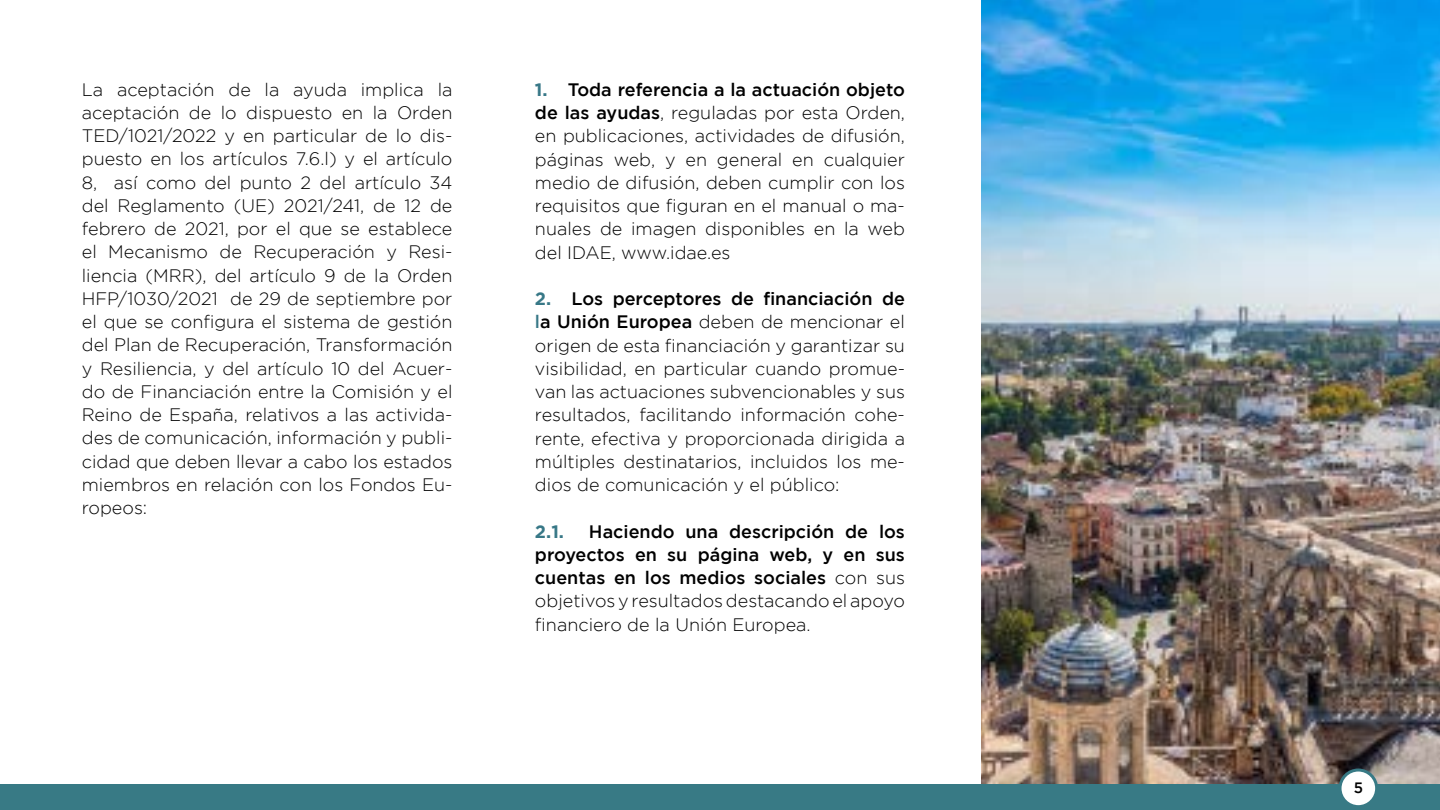
<style>
.page{position:relative;width:1440px;height:810px;background:#fff}
.page>*{position:absolute;margin:0;border:0;box-sizing:border-box;transform-origin:0 0}
.t1{font:300 18px/23.2px "Gotham";color:#000;text-align:justify}
.t2{font:500 18px/23.2px "Gotham";color:#000;text-align:justify}
.t3{font:700 18px "Gotham";color:#387887}
.t4{font:500 15px "Gotham";color:#000}
.s1{font-weight:700;color:#387887}
.s2{font-weight:500}
.s3{font-weight:500;color:#387887}
.s4{font-weight:300}
</style>
<div class="page">
<img style="left:981px;top:0;width:459px;height:784px">
<div style="left:0;top:784px;width:1440px;height:26px;background:#387a85"></div>
<div style="left:1340px;top:770px;width:37px;height:37px;background:#fff;border-radius:50%"></div>
<div style="left:1339px;top:769px;width:39px;height:39px;border:3px solid #387a85;border-radius:50%"></div>
<p class="t1" style="left:82px;top:77px;width:372px">La aceptación de la ayuda implica la aceptación de lo dispuesto en la Orden TED/1021/2022 y en particular de lo dis&shy;puesto en los artículos 7.6.l) y el artículo 8, así como del punto 2 del artículo 34 del Reglamento (UE) 2021/241, de 12 de febrero de 2021, por el que se establece el Mecanismo de Recuperación y Resi&shy;liencia (MRR), del artículo 9 de la Orden HFP/1030/2021 de 29 de septiembre por el que se configura el sistema de gestión del Plan de Recuperación, Transformación y Resiliencia, y del artículo 10 del Acuer&shy;do de Financiación entre la Comisión y el Reino de España, relativos a las activida&shy;des de comunicación, información y publi&shy;cidad que deben llevar a cabo los estados miembros en relación con los Fondos Eu&shy;ropeos:</p>
<p class="t1" style="left:535px;top:78px;width:372px"><span class="s1">1.</span> <span class="s2">Toda referencia a la actuación objeto de las ayudas</span>, reguladas por esta Orden, en publicaciones, actividades de difusión, páginas web, y en general en cualquier medio de difusión, deben cumplir con los requisitos que figuran en el manual o ma&shy;nuales de imagen disponibles en la web del IDAE, www.idae.es</p>
<p class="t1" style="left:535px;top:287px;width:372px"><span class="s1">2.</span> <span class="s2">Los perceptores de financiación de </span><span class="s3">l</span><span class="s2">a Unión Europea</span> deben de mencionar el origen de esta financiación y garantizar su visibilidad, en particular cuando promue&shy;van las actuaciones subvencionables y sus resultados, facilitando información cohe&shy;rente, efectiva y proporcionada dirigida a múltiples destinatarios, incluidos los me&shy;dios de comunicación y el público:</p>
<p class="t3" style="left:535px;top:521px;width:31px">2.1.</p>
<p class="t2" style="left:535px;top:519px;width:372px;text-indent:54px">Haciendo una descripción de los proyectos en su página web, y en sus cuentas en los medios sociales <span class="s4">con sus objetivos y resultados destacando el apoyo financiero de la Unión Europea.</span></p>
<p class="t4" style="left:1354px;top:779px;width:11px">5</p>
</div>
